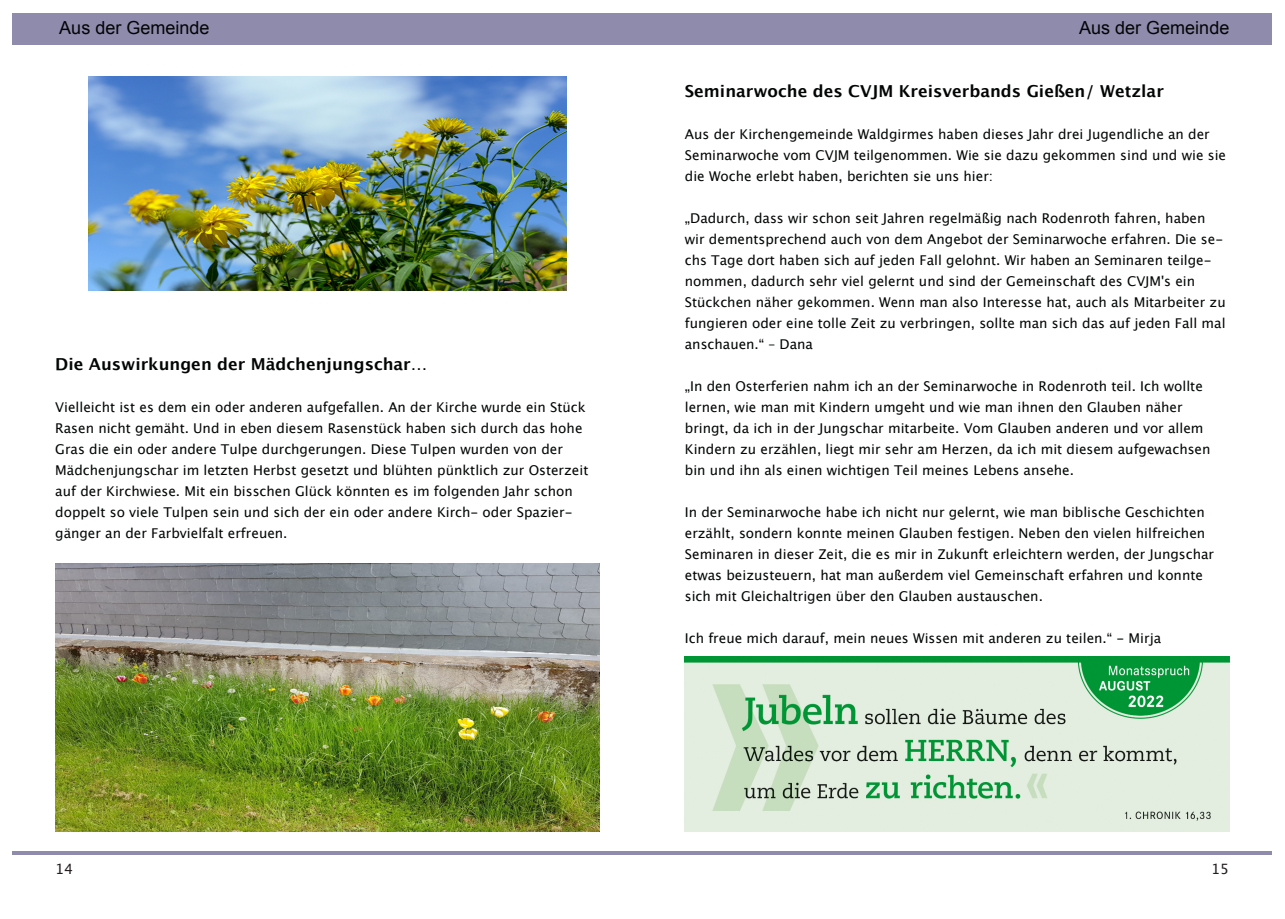
<style>
.page{position:relative;width:1285px;height:919px;background:#fff}
.page>*{position:absolute;margin:0;border:0;box-sizing:border-box;transform-origin:0 0}
.t1{font:18px "Arial";color:#030505}
.t2{font:700 16.5px "Lucida Grande";color:#030505}
.t3{font:14.25px "Lucida Grande";color:#231f20}
.t4{font:13.5px/21px "Lucida Grande";color:#030505}
.s1{color:#13a9ca}
</style>
<div class="page">
<hr style="left:13px;top:851px;width:1258px;height:3px;background:#8e8bad">
<div style="left:13px;top:13px;width:1258px;height:32px;background:#8e8bad"></div>
<img style="left:55px;top:563px;width:545px;height:268px">
<img style="left:685px;top:656px;width:544px;height:175px">
<img style="left:89px;top:77px;width:477px;height:214px">
<h1 class="t1" style="left:55px;top:21px;width:69px"><span class="s1">//</span> Rubrik</h1>
<h1 class="t1" style="left:59px;top:21px;width:152px">Aus der Gemeinde</h1>
<h1 class="t1" style="left:1079px;top:21px;width:152px">Aus der Gemeinde</h1>
<p class="t2" style="left:55px;top:357px;width:373px">Die Auswirkungen der Mädchenjungschar…</p>
<p class="t4" style="left:55px;top:397px;width:534px">Vielleicht ist es dem ein oder anderen aufgefallen. An der Kirche wurde ein Stück Rasen nicht gemäht. Und in eben diesem Rasenstück haben sich durch das hohe Gras die ein oder andere Tulpe durchgerungen. Diese Tulpen wurden von der Mädchenjungschar im letzten Herbst gesetzt und blühten pünktlich zur Osterzeit auf der Kirchwiese. Mit ein bisschen Glück könnten es im folgenden Jahr schon doppelt so viele Tulpen sein und sich der ein oder andere Kirch- oder Spazier&shy;gänger an der Farbvielfalt erfreuen.</p>
<p class="t2" style="left:685px;top:84px;width:480px">Seminarwoche des CVJM Kreisverbands Gießen/ Wetzlar</p>
<p class="t4" style="left:685px;top:124px;width:543px">Aus der Kirchengemeinde Waldgirmes haben dieses Jahr drei Jugendliche an der<br>Seminarwoche vom CVJM teilgenommen. Wie sie dazu gekommen sind und wie sie die Woche erlebt haben, berichten sie uns hier:</p>
<p class="t4" style="left:685px;top:208px;width:542px">„Dadurch, dass wir schon seit Jahren regelmäßig nach Rodenroth fahren, haben wir dementsprechend auch von dem Angebot der Seminarwoche erfahren. Die se&shy;chs Tage dort haben sich auf jeden Fall gelohnt. Wir haben an Seminaren teilge&shy;nommen, dadurch sehr viel gelernt und sind der Gemeinschaft des CVJM's ein Stückchen näher gekommen. Wenn man also Interesse hat, auch als Mitarbeiter zu fungieren oder eine tolle Zeit zu verbringen, sollte man sich das auf jeden Fall mal anschauen.“ – Dana</p>
<p class="t4" style="left:685px;top:376px;width:527px">„In den Osterferien nahm ich an der Seminarwoche in Rodenroth teil. Ich wollte lernen, wie man mit Kindern umgeht und wie man ihnen den Glauben näher bringt, da ich in der Jungschar mitarbeite. Vom Glauben anderen und vor allem Kindern zu erzählen, liegt mir sehr am Herzen, da ich mit diesem aufgewachsen bin und ihn als einen wichtigen Teil meines Lebens ansehe.</p>
<p class="t4" style="left:685px;top:502px;width:530px">In der Seminarwoche habe ich nicht nur gelernt, wie man biblische Geschichten erzählt, sondern konnte meinen Glauben festigen. Neben den vielen hilfreichen Seminaren in dieser Zeit, die es mir in Zukunft erleichtern werden, der Jungschar etwas beizusteuern, hat man außerdem viel Gemeinschaft erfahren und konnte sich mit Gleichaltrigen über den Glauben austauschen.</p>
<p class="t4" style="left:685px;top:628px;width:478px">Ich freue mich darauf, mein neues Wissen mit anderen zu teilen.“ - Mirja</p>
<p class="t3" style="left:55px;top:863px;width:20px">14</p>
<p class="t3" style="left:1211px;top:863px;width:20px">15</p>
</div>
